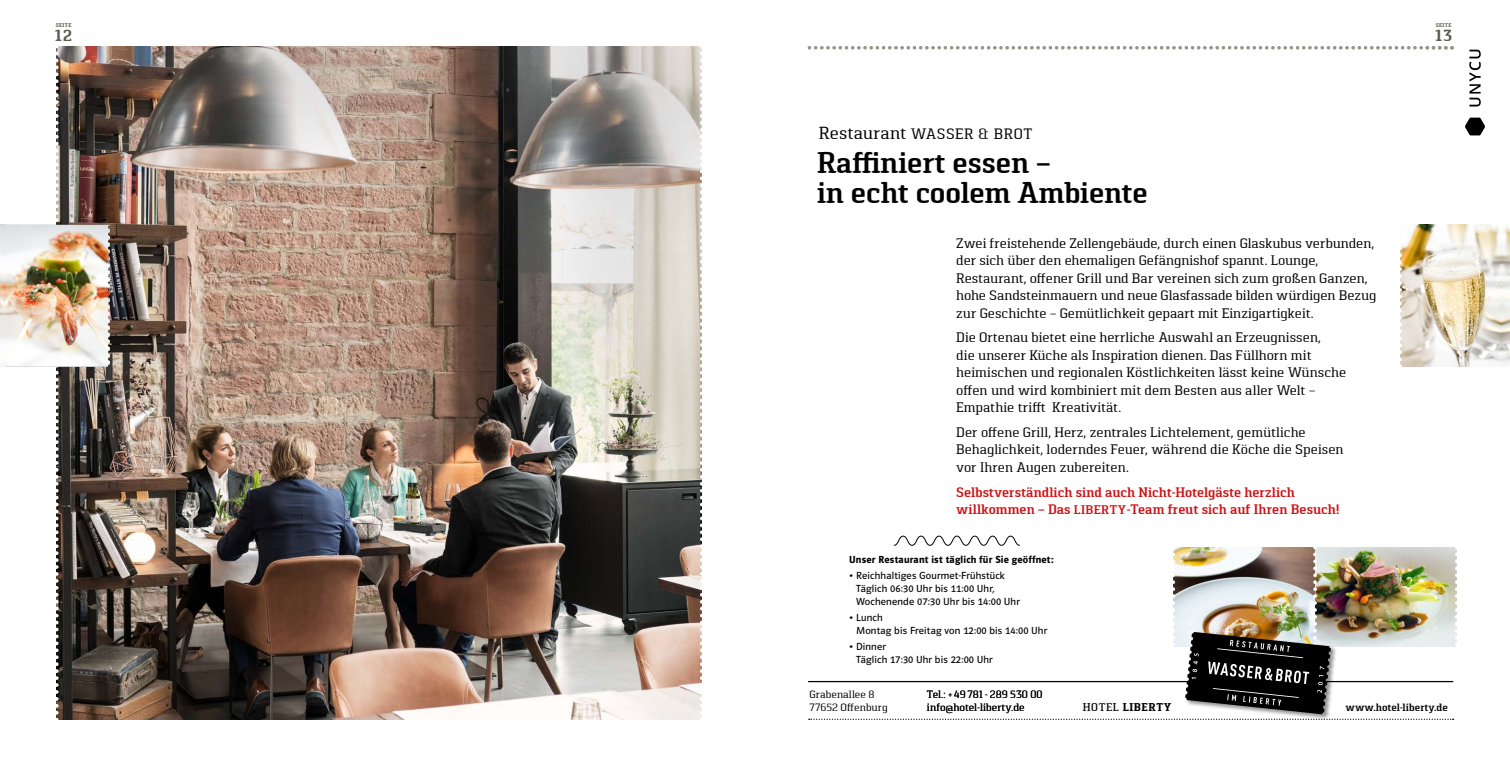
<style>
.page{position:relative;width:1510px;height:766px;background:#fff}
.page>*{position:absolute;margin:0;border:0;box-sizing:border-box;transform-origin:0 0}
.t1{font:600 30px/30px "Pancetta Serif Pro";color:#000}
.t2{font:700 16px "Pancetta Serif Pro";color:#5a5b4f}
.t3{font:15px "Pancetta Serif Pro";letter-spacing:.025em;color:#000}
.t4{font:13.75px/17.5px "Pancetta Serif Pro";color:#000}
.t5{font:600 13.75px/17.5px "Pancetta Serif Pro";letter-spacing:-.005em;color:#cd1316}
.t6{font:700 11.25px "Pancetta Serif Pro";letter-spacing:.055em;color:#000}
.t7{font:10.62px/13.1px "Polo 11 Buch";letter-spacing:.015em;color:#000}
.t8{font:10.62px/12.5px "Pancetta Serif Pro";letter-spacing:.005em;color:#000}
.t9{font:10.62px "Polo 22 Halbfett";letter-spacing:.015em;color:#000}
.t10{font:600 10.62px "Pancetta Serif Pro";letter-spacing:.005em;color:#000}
.t11{font:700 5.5px "Pancetta Serif Pro";letter-spacing:.055em;color:#5a5b4f}
.s1{font-size:17.5px}
.s2{font-size:12.5px}
.s3{font-weight:500}
</style>
<div class="page">
<img style="left:1401px;top:225px;width:100px;height:141px">
<svg style="left:1501px;top:225px;width:8px;height:141px"></svg>
<svg style="left:808px;top:46px;width:645px;height:3px"></svg>
<img style="left:808px;top:535px;width:649px;height:184px">
<svg style="left:1400px;top:245px;width:1px;height:120px"></svg>
<img style="left:0;top:46px;width:702px;height:674px">
<svg style="left:1465px;top:118px;width:20px;height:17px"></svg>
<svg style="left:1469px;top:50px;width:11px;height:56px"></svg>
<p class="t11" style="left:56px;top:22px;width:17px">SEITE</p>
<p class="t11" style="left:1435px;top:22px;width:17px">SEITE</p>
<p class="t2" style="left:55px;top:27px;width:19px">12</p>
<p class="t2" style="left:1435px;top:27px;width:18px">13</p>
<p class="t3" style="left:819px;top:125px;width:215px"><span class="s1">Restaurant</span> WASSER &amp; BROT</p>
<h1 class="t1" style="left:817px;top:148px;width:332px">Raffiniert essen –<br>in echt coolem Ambiente</h1>
<p class="t4" style="left:956px;top:234px;width:421px">Zwei freistehende Zellengebäude, durch einen Glaskubus verbunden, der sich über den ehemaligen Gefängnishof spannt. Lounge, Restaurant, offener Grill und Bar vereinen sich zum großen Ganzen, hohe Sandsteinmauern und neue Glasfassade bilden würdigen Bezug zur Geschichte – Gemütlichkeit gepaart mit Einzigartigkeit.</p>
<p class="t4" style="left:956px;top:329px;width:391px">Die Ortenau bietet eine herrliche Auswahl an Erzeugnissen,<br>die unserer Küche als Inspiration dienen. Das Füllhorn mit heimischen und regionalen Köstlichkeiten lässt keine Wünsche offen und wird kombiniert mit dem Besten aus aller Welt – Empathie trifft Kreativität.</p>
<p class="t4" style="left:956px;top:423px;width:389px">Der offene Grill, Herz, zentrales Lichtelement, gemütliche<br>Behaglichkeit, loderndes Feuer, während die Köche die Speisen vor Ihren Augen zubereiten.</p>
<p class="t5" style="left:956px;top:483px;width:384px">Selbstverständlich sind auch Nicht-Hotelgäste herzlich willkommen – Das <span class="s2">LIBERTY</span>-Team freut sich auf Ihren Besuch!</p>
<p class="t9" style="left:849px;top:554px;width:206px">Unser Restaurant ist täglich für Sie geöffnet:</p>
<p class="t7" style="left:856px;top:569px;width:165px;text-indent:-7px">• Reichhaltiges Gourmet-Frühstück<br>Täglich 06:30 Uhr bis 11:00 Uhr,<br>Wochenende 07:30 Uhr bis 14:00 Uhr</p>
<p class="t7" style="left:856px;top:611px;width:193px;text-indent:-7px">• Lunch<br>Montag bis Freitag von 12:00 bis 14:00 Uhr</p>
<p class="t7" style="left:856px;top:639px;width:138px;text-indent:-7px">• Dinner<br>Täglich 17:30 Uhr bis 22:00 Uhr</p>
<p class="t8" style="left:809px;top:688px;width:80px">Grabenallee 8<br>77652 Offenburg</p>
<p class="t8" style="left:927px;top:688px;width:117px">Tel.: + 49 781 - 289 530 00 info@hotel-liberty.de</p>
<p class="t6" style="left:1083px;top:700px;width:90px"><span class="s3">HOTEL</span> LIBERTY</p>
<p class="t10" style="left:1345px;top:701px;width:104px">www.hotel-liberty.de</p>
</div>
